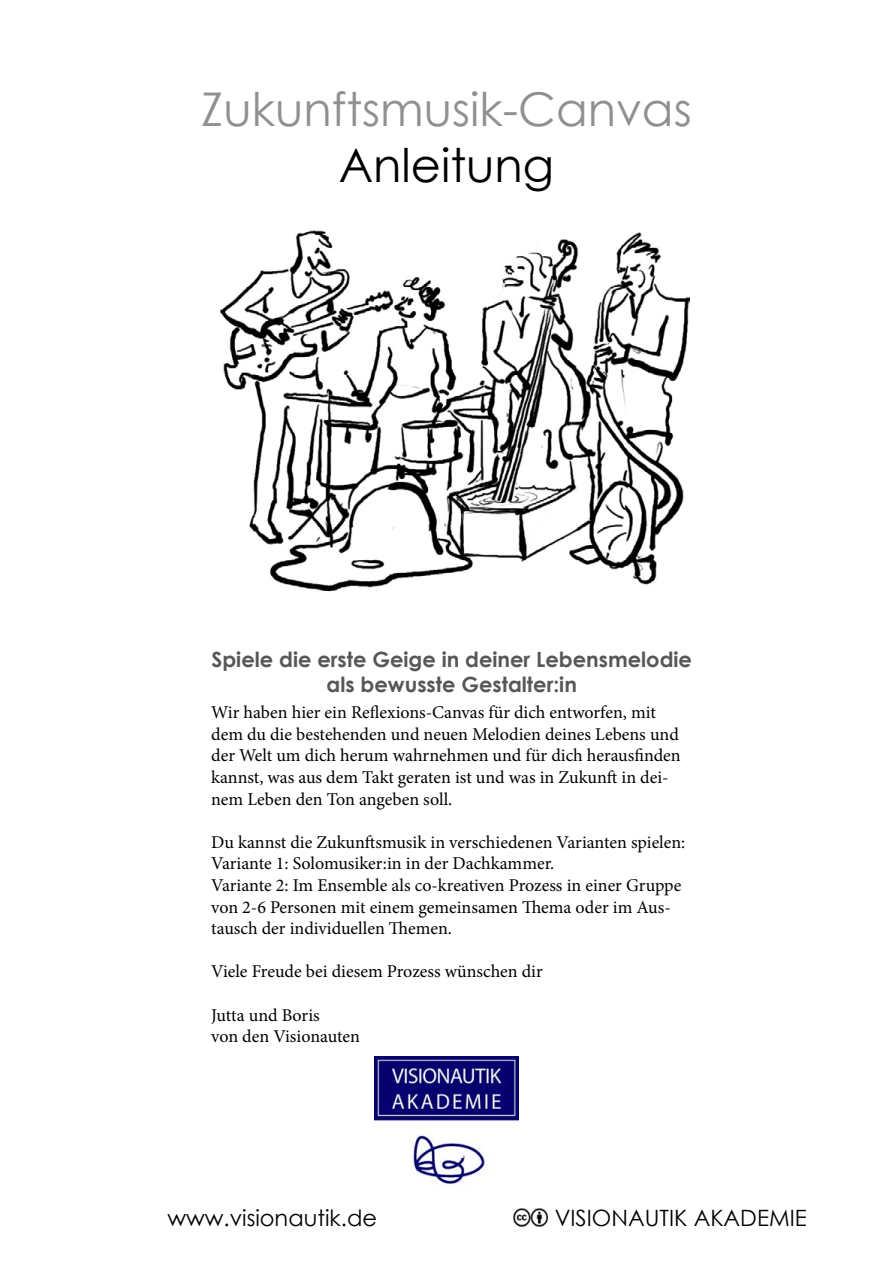
<style>
.page{position:relative;width:893px;height:1263px;background:#fff}
.page>*{position:absolute;margin:0;border:0;box-sizing:border-box;transform-origin:0 0}
.t1{font:46.5px "Century Gothic";color:#909090}
.t2{font:46.5px "Century Gothic";color:#000}
.t3{font:22.5px "Century Gothic";color:#000}
.t4{font:700 21px/25.2px "Century Gothic";color:#575756;text-align:center}
.t5{font:18px/21.6px "Minion Pro";color:#000}
</style>
<div class="page">
<img style="left:374px;top:1057px;width:145px;height:132px">
<img style="left:220px;top:230px;width:469px;height:362px">
<img style="left:513px;top:1209px;width:35px;height:17px">
<h1 class="t1" style="left:201px;top:77px;width:492px">Zukunftsmusik-Canvas</h1>
<h1 class="t2" style="left:339px;top:133px;width:217px">Anleitung</h1>
<p class="t4" style="left:212px;top:646px;width:482px">Spiele die erste Geige in deiner Lebensmelodie als bewusste Gestalter:in</p>
<p class="t5" style="left:211px;top:702px;width:471px">Wir haben hier ein Reflexions-Canvas für dich entworfen, mit dem du die bestehenden und neuen Melodien deines Lebens und der Welt um dich herum wahrnehmen und für dich herausfinden kannst, was aus dem Takt geraten ist und was in Zukunft in dei&shy;nem Leben den Ton angeben soll.</p>
<p class="t5" style="left:211px;top:831px;width:476px">Du kannst die Zukunftsmusik in verschiedenen Varianten spielen:<br>Variante 1: Solomusiker:in in der Dachkammer.<br>Variante 2: Im Ensemble als co-kreativen Prozess in einer Gruppe von 2-6 Personen mit einem gemeinsamen Thema oder im Aus&shy;tausch der individuellen Themen.</p>
<p class="t5" style="left:211px;top:961px;width:333px">Viele Freude bei diesem Prozess wünschen dir</p>
<p class="t5" style="left:211px;top:1004px;width:150px">Jutta und Boris<br>von den Visionauten</p>
<p class="t3" style="left:167px;top:1202px;width:211px">www.visionautik.de</p>
<p class="t3" style="left:555px;top:1202px;width:254px">VISIONAUTIK AKADEMIE</p>
</div>
